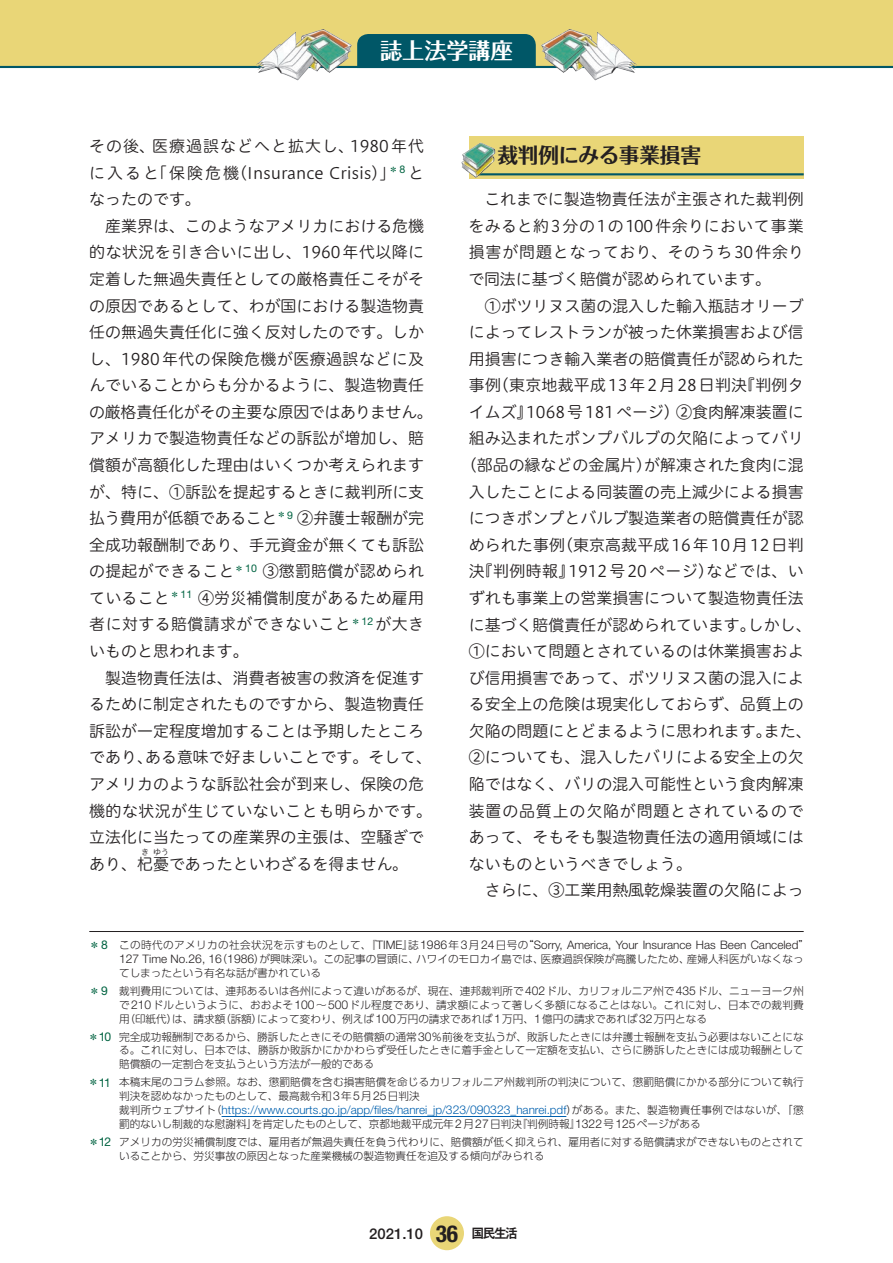
<style>
.page{position:relative;width:893px;height:1263px;background:#fff}
.page>*{position:absolute;margin:0;border:0;box-sizing:border-box;transform-origin:0 0}
.t1{font:700 22.05px "Folk Pro";color:#fff}
.t2{font:700 20.7px "Folk Pro";letter-spacing:-.015em;color:#231f20}
.t3{font:15.9px/26.5px "Hiragino UD Sans R Std N W3";color:#231f20;text-align:justify}
.t4{font:15.9px "Hiragino UD Sans R Std N W3";letter-spacing:.025em;color:#231f20}
.t5{font:15.9px "Hiragino UD Sans R Std N W3";letter-spacing:.055em;color:#231f20}
.t6{font:500 14.85px "Helvetica Neue LT Std";color:#231f20}
.t7{font:300 11.7px "Helvetica Neue LT Std";color:#0160ae}
.t8{font:300 11.7px "Helvetica Neue LT Std";color:#231f20}
.t9{font:300 10.65px/13.8px "UD Shin Go Pro";color:#231f20}
.t10{font:7.95px "Hiragino UD Sans R Std N W3";color:#231f20}
.s1{font-family:"UD Shin Go Pro";font-weight:400;font-size:10.65px;color:#026442}
.s2{font-weight:400;font-size:12.15px;color:#026442}
.s3{font-family:"UD Shin Go Pro";font-size:10.65px}
.s4{font-size:12.15px}
.s5{font-family:"Helvetica Neue LT Std";font-size:12.15px}
.s6{font-family:"Helvetica Neue LT Std";font-size:11.7px}
.s7{font-weight:400;color:#026442}
.s8{font-family:"Helvetica Neue LT Std";font-weight:400;font-size:12.15px;color:#026442}
.s9{font-family:"UD Shin Go Pro";font-size:10.65px;color:#231f20}
.s10{font-weight:700;font-stretch:condensed;font-size:23.4px}
.s11{font-family:"Gothic MB101 Pro De";font-weight:700;font-size:12.75px}
</style>
<div class="page">
<div style="left:0;top:0;width:893px;height:68px;background:#e9d677"></div>
<div style="left:357px;top:34px;width:179px;height:32px;background:#005767"></div>
<hr style="left:0;top:66px;width:893px;height:2px;background:#005767">
<img style="left:540px;top:30px;width:99px;height:51px">
<img style="left:254px;top:30px;width:99px;height:51px">
<div style="left:430px;top:1216px;width:34px;height:34px;background:#e9d677;border-radius:50%"></div>
<div style="left:469px;top:136px;width:335px;height:43px;background:#e9d677"></div>
<hr style="left:476px;top:173px;width:328px;height:2px;background:#005767">
<img style="left:461px;top:142px;width:35px;height:36px">
<hr style="left:222px;top:1116px;width:344px;height:1px;background:#0160ae">
<hr style="left:89px;top:931px;width:715px;height:1px;background:#231f20">
<h1 class="t1" style="left:380px;top:32px;width:134px">誌上法学講座</h1>
<p class="t3" style="left:89px;top:132px;width:336px">その後、医療過誤などへと拡大し、1980年代に入ると「保険危機（Insurance Crisis）」<sup>＊</sup> <sup>8</sup> となったのです。</p>
<p class="t3" style="left:89px;top:212px;width:345px;text-align:left;text-indent:16px">産業界は、このようなアメリカにおける危機的な状況を引き合いに出し、1960年代以降に定着した無過失責任としての厳格責任こそがその原因であるとして、わが国における製造物責任の無過失責任化に強く反対したのです。しかし、1980年代の保険危機が医療過誤などに及んでいることからも分かるように、製造物責任の厳格責任化がその主要な原因ではありません。アメリカで製造物責任などの訴訟が増加し、賠償額が高額化した理由はいくつか考えられますが、特に、①訴訟を提起するときに裁判所に支払う費用が低額であること<sup>＊</sup><sup>9</sup> ②弁護士報酬が完全成功報酬制であり、手元資金が無くても訴訟の提起ができること<sup>＊</sup><sup>10</sup> ③懲罰賠償が認められていること<sup>＊</sup><sup>11</sup> ④労災補償制度があるため雇用者に対する賠償請求ができないこと<sup>＊</sup><sup>12</sup> が大きいものと思われます。</p>
<p class="t3" style="left:89px;top:663px;width:344px;text-align:left;text-indent:16px">製造物責任法は、消費者被害の救済を促進するために制定されたものですから、製造物責任訴訟が一定程度増加することは予期したところであり、ある意味で好ましいことです。そして、アメリカのような訴訟社会が到来し、保険の危機的な状況が生じていないことも明らかです。立法化に当たっての産業界の主張は、空騒ぎであり、杞憂であったといわざるを得ません。</p>
<p class="t10" style="left:141px;top:846px;width:9px">き</p>
<p class="t10" style="left:153px;top:846px;width:17px">ゆう</p>
<h2 class="t2" style="left:497px;top:138px;width:205px">裁判例にみる事業損害</h2>
<p class="t3" style="left:468px;top:185px;width:337px;text-indent:16px">これまでに製造物責任法が主張された裁判例をみると約3分の1の100件余りにおいて事業損害が問題となっており、そのうち30件余りで同法に基づく賠償が認められています。</p>
<p class="t3" style="left:485px;top:291px;width:320px">①ボツリヌス菌の混入した輸入瓶詰オリーブ</p>
<p class="t3" style="left:469px;top:318px;width:336px">によってレストランが被った休業損害および信</p>
<p class="t3" style="left:469px;top:344px;width:336px">用損害につき輸入業者の賠償責任が認められた</p>
<p class="t3" style="left:469px;top:371px;width:336px">事例（東京地裁平成13年2月28日判決『判例タ</p>
<p class="t3" style="left:469px;top:398px;width:336px">イムズ』1068号181ページ）②食肉解凍装置に</p>
<p class="t3" style="left:469px;top:424px;width:336px">組み込まれたポンプバルブの欠陥によってバリ</p>
<p class="t3" style="left:461px;top:451px;width:344px">（部品の縁などの金属片）が解凍された食肉に混</p>
<p class="t3" style="left:469px;top:477px;width:336px">入したことによる同装置の売上減少による損害</p>
<p class="t3" style="left:469px;top:504px;width:336px">につきポンプとバルブ製造業者の賠償責任が認</p>
<p class="t3" style="left:469px;top:531px;width:336px">められた事例（東京高裁平成16年10月12日判</p>
<p class="t4" style="left:469px;top:559px;width:336px">決『判例時報』1912号20ページ）などでは、い</p>
<p class="t3" style="left:469px;top:584px;width:336px">ずれも事業上の営業損害について製造物責任法</p>
<p class="t3" style="left:469px;top:610px;width:344px">に基づく賠償責任が認められています。しかし、</p>
<p class="t3" style="left:469px;top:637px;width:336px">①において問題とされているのは休業損害およ</p>
<p class="t3" style="left:469px;top:663px;width:336px">び信用損害であって、ボツリヌス菌の混入によ</p>
<p class="t3" style="left:469px;top:690px;width:336px">る安全上の危険は現実化しておらず、品質上の</p>
<p class="t3" style="left:469px;top:717px;width:344px">欠陥の問題にとどまるように思われます。また、</p>
<p class="t3" style="left:469px;top:743px;width:336px">②についても、混入したバリによる安全上の欠</p>
<p class="t3" style="left:469px;top:770px;width:336px">陥ではなく、バリの混入可能性という食肉解凍</p>
<p class="t5" style="left:469px;top:799px;width:336px">装置の品質上の欠陥が問題とされているので</p>
<p class="t3" style="left:469px;top:823px;width:336px">あって、そもそも製造物責任法の適用領域には</p>
<p class="t3" style="left:469px;top:850px;width:225px">ないものというべきでしょう。</p>
<p class="t3" style="left:485px;top:876px;width:320px">さらに、③工業用熱風乾燥装置の欠陥によっ</p>
<p class="t8" style="left:89px;top:938px;width:721px"><span class="s1">＊</span><span class="s2">8</span> <span class="s3">この時代のアメリカの社会状況を示すものとして、『</span>TIME<span class="s3">』誌</span><span class="s4">1986</span><span class="s3">年</span><span class="s4">3</span><span class="s3">月</span><span class="s4">24</span><span class="s3">日号の“</span>Sorry, America, Your Insurance Has Been Canceled<span class="s3">”</span></p>
<p class="t9" style="left:119px;top:952px;width:686px"><span class="s5">127</span> <span class="s6">Time No.</span><span class="s5">26</span><span class="s6">,</span> <span class="s5">16</span>（<span class="s5">1986</span>）が興味深い。この記事の冒頭に、ハワイのモロカイ島では、医療過誤保険が高騰したため、産婦人科医がいなくなってしまったという有名な話が書かれている</p>
<p class="t9" style="left:119px;top:983px;width:686px;text-align:justify;text-indent:-30px"><span class="s7">＊</span><span class="s8">9</span> 裁判費用については、連邦あるいは各州によって違いがあるが、現在、連邦裁判所で<span class="s5">402</span>ドル、カリフォルニア州で<span class="s5">435</span>ドル、ニューヨーク州で<span class="s5">210</span>ドルというように、おおよそ<span class="s5">100</span>～<span class="s5">500</span>ドル程度であり、請求額によって著しく多額になることはない。これに対し、日本での裁判費用（印紙代）は、請求額（訴額）によって変わり、例えば<span class="s5">100</span>万円の請求であれば<span class="s5">1</span>万円、<span class="s5">1</span>億円の請求であれば<span class="s5">32</span>万円となる</p>
<p class="t9" style="left:119px;top:1029px;width:686px;text-align:justify;text-indent:-31px"><span class="s7">＊</span><span class="s8">10</span> 完全成功報酬制であるから、勝訴したときにその賠償額の通常<span class="s5">30</span>％前後を支払うが、敗訴したときには弁護士報酬を支払う必要はないことになる。これに対し、日本では、勝訴か敗訴かにかかわらず受任したときに着手金として一定額を支払い、さらに勝訴したときには成功報酬として賠償額の一定割合を支払うという方法が一般的である</p>
<p class="t9" style="left:119px;top:1075px;width:686px;text-indent:-31px"><span class="s7">＊</span><span class="s8">11</span> 本稿末尾のコラム参照。なお、懲罰賠償を含む損害賠償を命じるカリフォルニア州裁判所の判決について、懲罰賠償にかかる部分について執行判決を認めなかったものとして、最高裁令和<span class="s5">3</span>年<span class="s5">5</span>月<span class="s5">25</span>日判決</p>
<p class="t7" style="left:119px;top:1103px;width:686px"><span class="s9">裁判所ウェブサイト（</span>https://www.courts.go.jp/app/files/hanrei_jp/<span class="s4">323</span>/<span class="s4">090323</span>_hanrei.pdf<span class="s9">）がある。また、製造物責任事例ではないが、「懲</span></p>
<p class="t9" style="left:88px;top:1114px;width:717px;line-height:18px;text-indent:31px">罰的ないし制裁的な慰謝料」を肯定したものとして、京都地裁平成元年<span class="s5">2</span>月<span class="s5">27</span>日判決『判例時報』<span class="s5">1322</span>号<span class="s5">125</span>ページがある<br><span class="s7">＊</span><span class="s8">12</span> アメリカの労災補償制度では、雇用者が無過失責任を負う代わりに、賠償額が低く抑えられ、雇用者に対する賠償請求ができないものとされて</p>
<p class="t9" style="left:119px;top:1148px;width:427px">いることから、労災事故の原因となった産業機械の製造物責任を追及する傾向がみられる</p>
<p class="t6" style="left:369px;top:1224px;width:150px">2021.10 <span class="s10">36</span> <span class="s11">国民生活</span></p>
</div>
